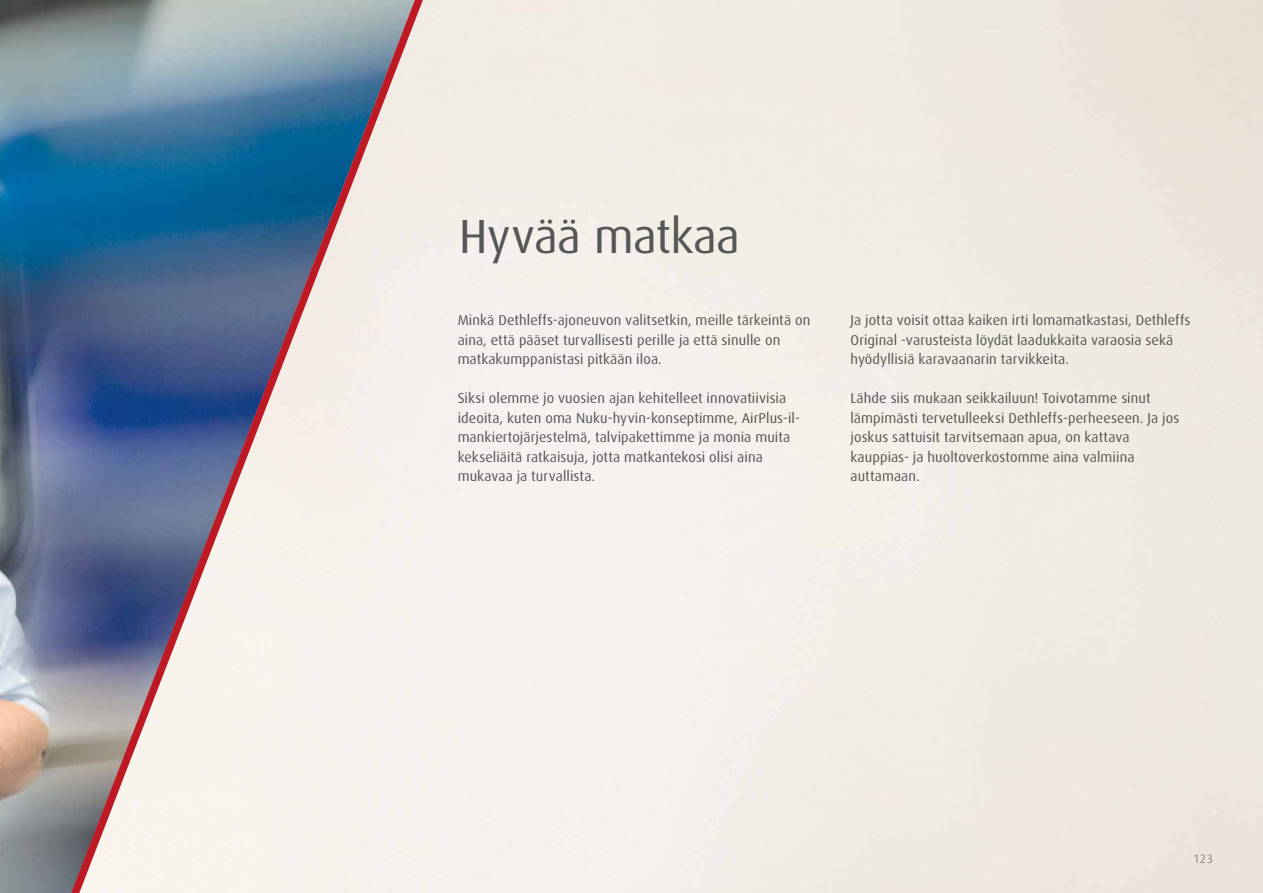
<style>
.page{position:relative;width:1263px;height:893px;background:#fff}
.page>*{position:absolute;margin:0;border:0;box-sizing:border-box;transform-origin:0 0}
.t1{font:48px "Dax Pro";letter-spacing:-.015em;color:#565656}
.t2{font:14.25px/19.5px "Dax Pro";letter-spacing:.005em;color:#565656}
.t3{font:300 12px "Dax OT";color:#565656}
</style>
<div class="page">
<img style="left:0;top:0;width:56px;height:893px">
<svg style="left:56px;top:0;width:383px;height:893px;background:#a5b0be"></svg>
<h1 class="t1" style="left:459px;top:206px;width:282px">Hyvää matkaa</h1>
<p class="t2" style="left:458px;top:311px;width:354px">Minkä Dethleffs-ajoneuvon valitsetkin, meille tärkeintä on aina, että pääset turvallisesti perille ja että sinulle on matkakumppanistasi pitkään iloa.</p>
<p class="t2" style="left:458px;top:389px;width:344px">Siksi olemme jo vuosien ajan kehitelleet innovatiivisia ideoita, kuten oma Nuku-hyvin-konseptimme, AirPlus-il&shy;mankiertojärjestelmä, talvipakettimme ja monia muita kekseliäitä ratkaisuja, jotta matkantekosi olisi aina mukavaa ja turvallista.</p>
<p class="t2" style="left:850px;top:311px;width:342px">Ja jotta voisit ottaa kaiken irti lomamatkastasi, Dethleffs<br>Original -varusteista löydät laadukkaita varaosia sekä hyödyllisiä karavaanarin tarvikkeita.</p>
<p class="t2" style="left:850px;top:389px;width:330px">Lähde siis mukaan seikkailuun! Toivotamme sinut lämpimästi tervetulleeksi Dethleffs-perheeseen. Ja jos joskus sattuisit tarvitsemaan apua, on kattava kauppias- ja huoltoverkostomme aina valmiina auttamaan.</p>
<p class="t3" style="left:1194px;top:851px;width:20px">123</p>
</div>
